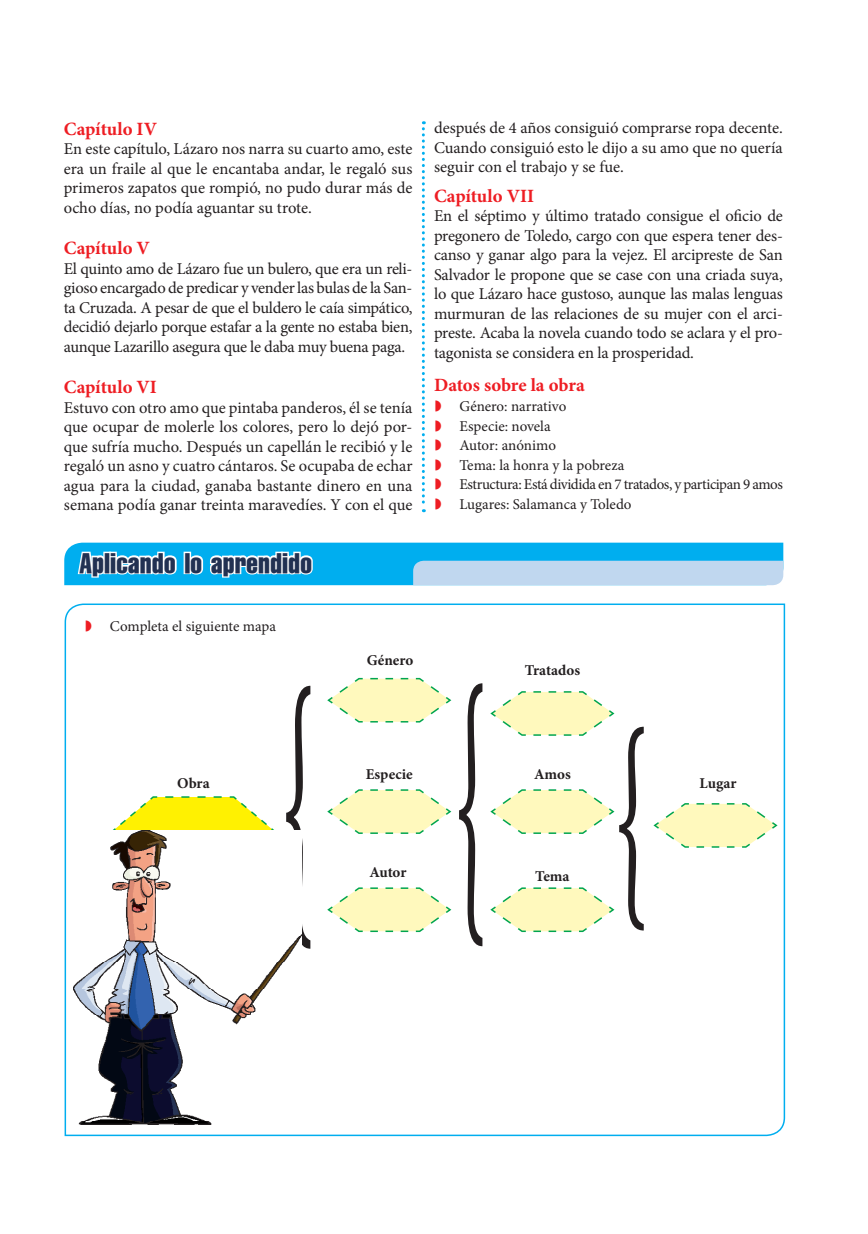
<style>
.page{position:relative;width:868px;height:1234px;background:#fff}
.page>*{position:absolute;margin:0;border:0;box-sizing:border-box;transform-origin:0 0}
.t1{font:299.25px "Minion Pro";color:#231f20;scale:.35 1}
.t2{font:27px "Triumvirate Compressed";color:#223152}
.t3{font:700 18.75px "Minion Pro";letter-spacing:-.005em;color:#ee1d23}
.t4{font:16.5px/19.5px "Minion Pro";letter-spacing:-.005em;color:#231f20;text-align:justify}
.t5{font:15px/19.5px "Minion Pro";letter-spacing:-.01em;color:#231f20}
.t6{font:700 15px "Minion Pro";color:#231f20}
.s1{font-size:231.9px}
</style>
<div class="page">
<svg style="left:422px;top:121px;width:3px;height:391px"></svg>
<svg style="left:64px;top:542px;width:719px;height:43px;background:#5ac4f1"></svg>
<svg style="left:64px;top:603px;width:721px;height:533px"></svg>
<svg style="left:110px;top:795px;width:166px;height:35px"></svg>
<svg style="left:326px;top:677px;width:126px;height:46px"></svg>
<svg style="left:489px;top:690px;width:126px;height:46px"></svg>
<svg style="left:326px;top:788px;width:126px;height:46px"></svg>
<svg style="left:489px;top:788px;width:126px;height:46px"></svg>
<svg style="left:326px;top:886px;width:126px;height:46px"></svg>
<svg style="left:652px;top:802px;width:126px;height:46px"></svg>
<svg style="left:489px;top:886px;width:126px;height:46px"></svg>
<img style="left:73px;top:830px;width:228px;height:293px">
<svg style="left:86px;top:620px;width:5px;height:11px"></svg>
<p class="t3" style="left:64px;top:116px;width:95px">Capítulo IV</p>
<p class="t4" style="left:64px;top:139px;width:350px">En este capítulo, Lázaro nos narra su cuarto amo, este era un fraile al que le encantaba andar, le regaló sus primeros zapatos que rompió, no pudo durar más de ocho días, no podía aguantar su trote.</p>
<p class="t3" style="left:64px;top:235px;width:88px">Capítulo V</p>
<p class="t4" style="left:64px;top:259px;width:350px">El quinto amo de Lázaro fue un bulero, que era un reli&shy;gioso encargado de predicar y vender las bulas de la San&shy;ta Cruzada. A pesar de que el buldero le caía simpático, decidió dejarlo porque estafar a la gente no estaba bien, aunque Lazarillo asegura que le daba muy buena paga.</p>
<p class="t3" style="left:64px;top:374px;width:95px">Capítulo VI</p>
<p class="t4" style="left:64px;top:397px;width:350px">Estuvo con otro amo que pintaba panderos, él se tenía que ocupar de molerle los colores, pero lo dejó por&shy;que sufría mucho. Después un capellán le recibió y le regaló un asno y cuatro cántaros. Se ocupaba de echar agua para la ciudad, ganaba bastante dinero en una semana podía ganar treinta maravedíes. Y con el que</p>
<h2 class="t2" style="left:79px;top:545px;width:234px">Aplicando lo aprendido</h2>
<p class="t5" style="left:110px;top:616px;width:167px">Completa el siguiente mapa</p>
<p class="t6" style="left:367px;top:650px;width:48px">Género</p>
<p class="t4" style="left:434px;top:118px;width:350px">después de 4 años consiguió comprarse ropa decente.<br>Cuando consiguió esto le dijo a su amo que no quería seguir con el trabajo y se fue.</p>
<p class="t3" style="left:434px;top:182px;width:102px">Capítulo VII</p>
<p class="t4" style="left:434px;top:206px;width:350px">En el séptimo y último tratado consigue el oficio de pregonero de Toledo, cargo con que espera tener des&shy;canso y ganar algo para la vejez. El arcipreste de San Salvador le propone que se case con una criada suya, lo que Lázaro hace gustoso, aunque las malas lenguas murmuran de las relaciones de su mujer con el arci&shy;preste. Acaba la novela cuando todo se aclara y el pro&shy;tagonista se considera en la prosperidad.</p>
<p class="t3" style="left:434px;top:372px;width:152px">Datos sobre la obra</p>
<p class="t5" style="left:459px;top:396px;width:325px">Género: narrativo<br>Especie: novela<br>Autor: anónimo<br>Tema: la honra y la pobreza<br>Estructura: Está dividida en 7 tratados, y participan 9 amos<br>Lugares: Salamanca y Toledo</p>
<p class="t6" style="left:524px;top:659px;width:57px">Tratados</p>
<p class="t6" style="left:177px;top:772px;width:34px">Obra</p>
<h1 class="t1" style="left:279px;top:600px;width:1059px">{{ <span class="s1">{</span></h1>
<p class="t6" style="left:366px;top:763px;width:49px">Especie</p>
<p class="t6" style="left:534px;top:763px;width:38px">Amos</p>
<p class="t6" style="left:369px;top:861px;width:39px">Autor</p>
<p class="t6" style="left:535px;top:865px;width:36px">Tema</p>
<p class="t6" style="left:699px;top:772px;width:38px">Lugar</p>
</div>
